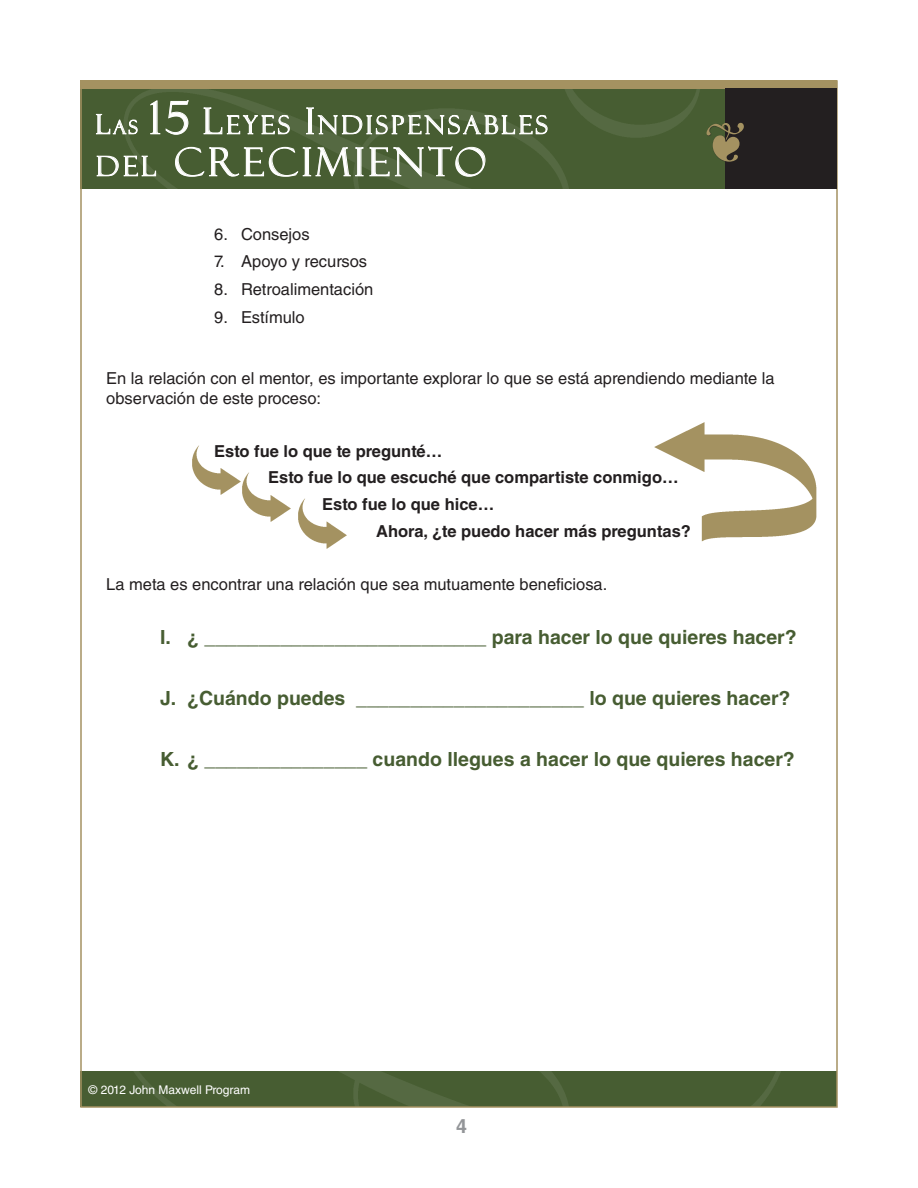
<style>
.page{position:relative;width:918px;height:1188px;background:#fff}
.page>*{position:absolute;margin:0;border:0;box-sizing:border-box;transform-origin:0 0}
.t1{font:39px "Felix Titling MT Std";letter-spacing:.1em;color:#fff}
.t2{font:25.2px "Felix Titling MT Std";letter-spacing:.13em;color:#fff}
.Indent_BOLD_green{font:700 19.5px "Helvetica LT Std";color:#475d32}
.Lettered_COLOR_singl{font:700 19.5px "Helvetica LT Std";color:#475d32}
.t3{font:700 19.5px "Helvetica LT Std";color:#939598}
.t4{font:18.9px "Felix Titling MT Std";color:#fff}
.TEXT{font:16.5px/19.8px "Helvetica LT Std";color:#231f20}
.TEXT-2{font:700 16.5px "Helvetica LT Std";color:#231f20}
.Doubel_Indent{font:16.5px "Helvetica LT Std";color:#231f20}
.t5{font:12px "Helvetica LT Std";color:#fff}
.s1{font-size:45px}
.s2{font-size:36px}
.s3{font-size:27.3px}
.s4{font-size:27px}
</style>
<div class="page">
<div style="left:80px;top:1071px;width:757px;height:36px;background:#475d32"></div>
<img style="left:134px;top:1071px;width:647px;height:34px">
<div style="left:80px;top:80px;width:757px;height:109px;background:#475d32"></div>
<img style="left:125px;top:89px;width:575px;height:100px">
<div style="left:80px;top:80px;width:757px;height:9px;background:#a49261"></div>
<div style="left:725px;top:89px;width:112px;height:100px;background:#231f20"></div>
<div style="left:707px;top:123px;width:38px;height:40px;background:#231f20;opacity:.75"></div>
<svg style="left:96px;top:114px;width:42px;height:23px"></svg>
<svg style="left:150px;top:100px;width:39px;height:35px"></svg>
<svg style="left:203px;top:107px;width:87px;height:28px"></svg>
<svg style="left:306px;top:107px;width:242px;height:29px"></svg>
<svg style="left:96px;top:155px;width:60px;height:22px"></svg>
<svg style="left:175px;top:146px;width:311px;height:32px"></svg>
<img style="left:654px;top:422px;width:163px;height:120px">
<img style="left:192px;top:445px;width:49px;height:50px">
<img style="left:242px;top:472px;width:49px;height:50px">
<img style="left:298px;top:498px;width:49px;height:51px">
<svg style="left:707px;top:123px;width:37px;height:39px"></svg>
<h2 class="t2" style="left:149px;top:110px;width:400px"><span class="s1">15</span> <span class="s2">L</span>EYES <span class="s2">I</span>NDISPENSABLES</h2>
<h1 class="t1" style="left:96px;top:140px;width:392px"><span class="s3">DEL</span> CRECIMIENTO</h1>
<p class="t4" style="left:96px;top:116px;width:43px"><span class="s4">L</span>AS</p>
<p class="Doubel_Indent" style="left:214px;top:224px;width:97px">6. Consejos</p>
<p class="Doubel_Indent" style="left:214px;top:252px;width:154px">7. Apoyo y recursos</p>
<p class="Doubel_Indent" style="left:214px;top:280px;width:161px">8. Retroalimentación</p>
<p class="Doubel_Indent" style="left:214px;top:308px;width:92px">9. Estímulo</p>
<p class="TEXT" style="left:106px;top:368px;width:670px">En la relación con el mentor, es importante explorar lo que se está aprendiendo mediante la observación de este proceso:</p>
<p class="TEXT-2" style="left:214px;top:441px;width:230px">Esto fue lo que te pregunté…</p>
<p class="TEXT-2" style="left:268px;top:468px;width:412px">Esto fue lo que escuché que compartiste conmigo…</p>
<p class="TEXT-2" style="left:322px;top:494px;width:174px">Esto fue lo que hice…</p>
<p class="TEXT-2" style="left:376px;top:521px;width:316px">Ahora, ¿te puedo hacer más preguntas?</p>
<p class="TEXT" style="left:106px;top:574px;width:503px">La meta es encontrar una relación que sea mutuamente beneficiosa.</p>
<p class="Lettered_COLOR_singl" style="left:160px;top:625px;width:638px">I. ¿ __________________________ para hacer lo que quieres hacer?</p>
<p class="Indent_BOLD_green" style="left:160px;top:686px;width:632px">J. ¿Cuándo puedes _____________________ lo que quieres hacer?</p>
<p class="Indent_BOLD_green" style="left:160px;top:747px;width:636px">K. ¿ _______________ cuando llegues a hacer lo que quieres hacer?</p>
<p class="t5" style="left:89px;top:1083px;width:163px">© 2012 John Maxwell Program</p>
<p class="t3" style="left:456px;top:1114px;width:12px">4</p>
</div>
